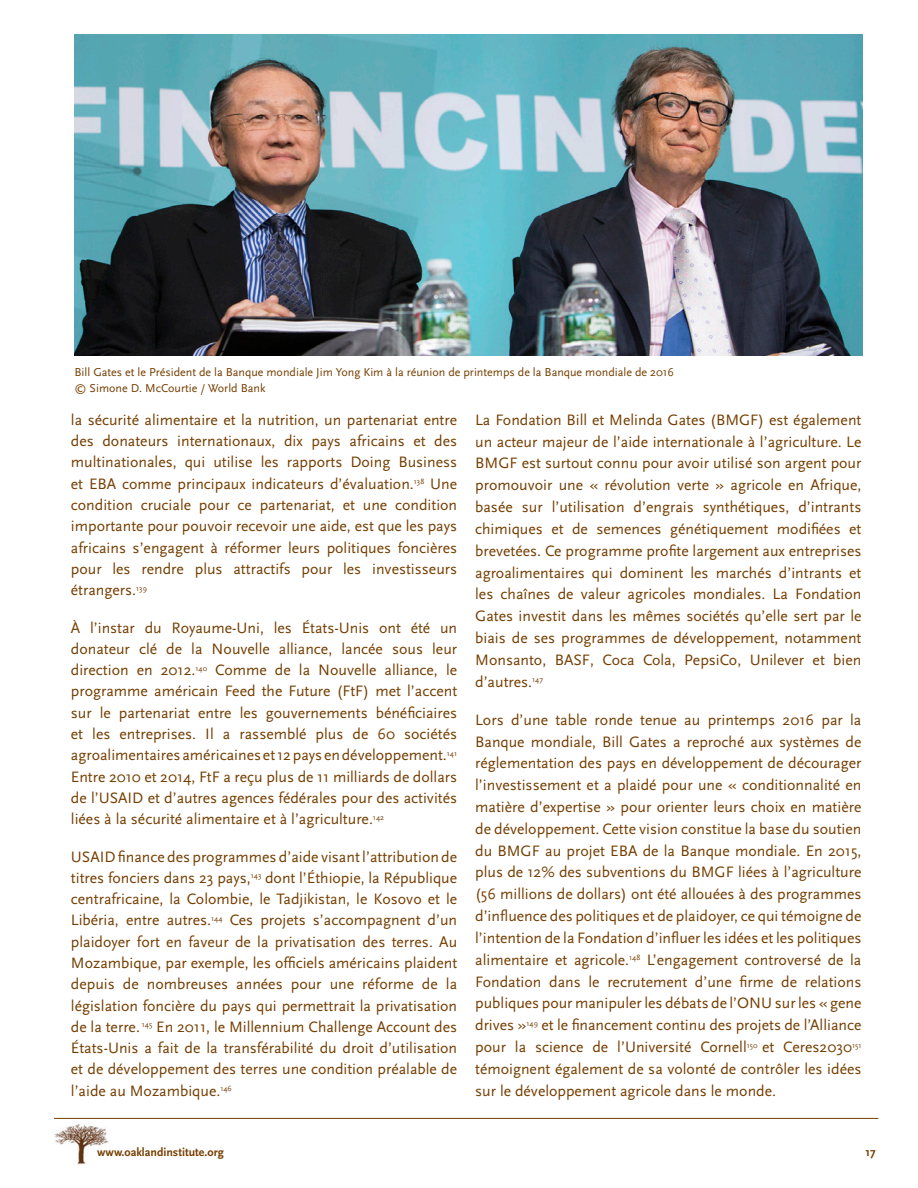
<style>
.page{position:relative;width:918px;height:1188px;background:#fff}
.page>*{position:absolute;margin:0;border:0;box-sizing:border-box;transform-origin:0 0}
.Scala_body{font:15.75px/21.8px "Scala Sans";color:#753e00;text-align:justify}
.captions{font:12px/16.5px "Scala Sans";color:#753e00}
.t1{font:700 12px "Scala Sans";color:#753e00}
</style>
<div class="page">
<hr style="left:54px;top:1118px;width:824px;height:1px;background:#753e00">
<img style="left:54px;top:1123px;width:54px;height:42px">
<img style="left:75px;top:35px;width:788px;height:321px">
<p class="captions" style="left:75px;top:364px;width:601px">Bill Gates et le Président de la Banque mondiale Jim Yong Kim à la réunion de printemps de la Banque mondiale de 2016 © Simone D. McCourtie / World Bank</p>
<p class="Scala_body" style="left:71px;top:409px;width:388px;line-height:21.3px">la sécurité alimentaire et la nutrition, un partenariat entre des donateurs internationaux, dix pays africains et des multinationales, qui utilise les rapports Doing Business et EBA comme principaux indicateurs d’évaluation.<sup>138</sup> Une condition cruciale pour ce partenariat, et une condition importante pour pouvoir recevoir une aide, est que les pays africains s’engagent à réformer leurs politiques foncières pour les rendre plus attractifs pour les investisseurs étrangers.<sup>139</sup></p>
<p class="Scala_body" style="left:71px;top:617px;width:388px;line-height:21.3px">À l’instar du Royaume-Uni, les États-Unis ont été un donateur clé de la Nouvelle alliance, lancée sous leur direction en 2012.<sup>140</sup> Comme de la Nouvelle alliance, le programme américain Feed the Future (FtF) met l’accent sur le partenariat entre les gouvernements bénéficiaires et les entreprises. Il a rassemblé plus de 60 sociétés agroalimentaires américaines et 12 pays en développement.<sup>141<br></sup>Entre 2010 et 2014, FtF a reçu plus de 11 milliards de dollars de l’USAID et d’autres agences fédérales pour des activités liées à la sécurité alimentaire et à l’agriculture.<sup>142</sup></p>
<p class="Scala_body" style="left:71px;top:846px;width:388px;line-height:21.3px">USAID finance des programmes d’aide visant l’attribution de titres fonciers dans 23 pays,<sup>143</sup> dont l’Éthiopie, la République centrafricaine, la Colombie, le Tadjikistan, le Kosovo et le Libéria, entre autres.<sup>144</sup> Ces projets s’accompagnent d’un plaidoyer fort en faveur de la privatisation des terres. Au Mozambique, par exemple, les officiels américains plaident depuis de nombreuses années pour une réforme de la législation foncière du pays qui permettrait la privatisation de la terre. <sup>145</sup> En 2011, le Millennium Challenge Account des États-Unis a fait de la transférabilité du droit d’utilisation et de développement des terres une condition préalable de l’aide au Mozambique.<sup>146</sup></p>
<p class="Scala_body" style="left:475px;top:409px;width:388px">La Fondation Bill et Melinda Gates (BMGF) est également un acteur majeur de l’aide internationale à l’agriculture. Le BMGF est surtout connu pour avoir utilisé son argent pour promouvoir une « révolution verte » agricole en Afrique, basée sur l’utilisation d’engrais synthétiques, d’intrants chimiques et de semences génétiquement modifiées et brevetées. Ce programme profite largement aux entreprises agroalimentaires qui dominent les marchés d’intrants et les chaînes de valeur agricoles mondiales. La Fondation Gates investit dans les mêmes sociétés qu’elle sert par le biais de ses programmes de développement, notamment Monsanto, BASF, Coca Cola, PepsiCo, Unilever et bien d’autres.<sup>147</sup></p>
<p class="Scala_body" style="left:475px;top:709px;width:388px">Lors d’une table ronde tenue au printemps 2016 par la Banque mondiale, Bill Gates a reproché aux systèmes de réglementation des pays en développement de décourager l’investissement et a plaidé pour une « conditionnalité en matière d’expertise » pour orienter leurs choix en matière de développement. Cette vision constitue la base du soutien du BMGF au projet EBA de la Banque mondiale. En 2015, plus de 12% des subventions du BMGF liées à l’agriculture (56 millions de dollars) ont été allouées à des programmes d’influence des politiques et de plaidoyer, ce qui témoigne de l’intention de la Fondation d’influer les idées et les politiques alimentaire et agricole.<sup>148</sup> L’engagement controversé de la Fondation dans le recrutement d’une firme de relations publiques pour manipuler les débats de l’ONU sur les « gene drives »<sup>149</sup> et le financement continu des projets de l’Alliance pour la science de l’Université Cornell<sup>150</sup> et Ceres2030<sup>151 </sup>témoignent également de sa volonté de contrôler les idées sur le développement agricole dans le monde.</p>
<p class="t1" style="left:97px;top:1146px;width:128px">www.oaklandinstitute.org</p>
<p class="t1" style="left:865px;top:1146px;width:12px">17</p>
</div>
